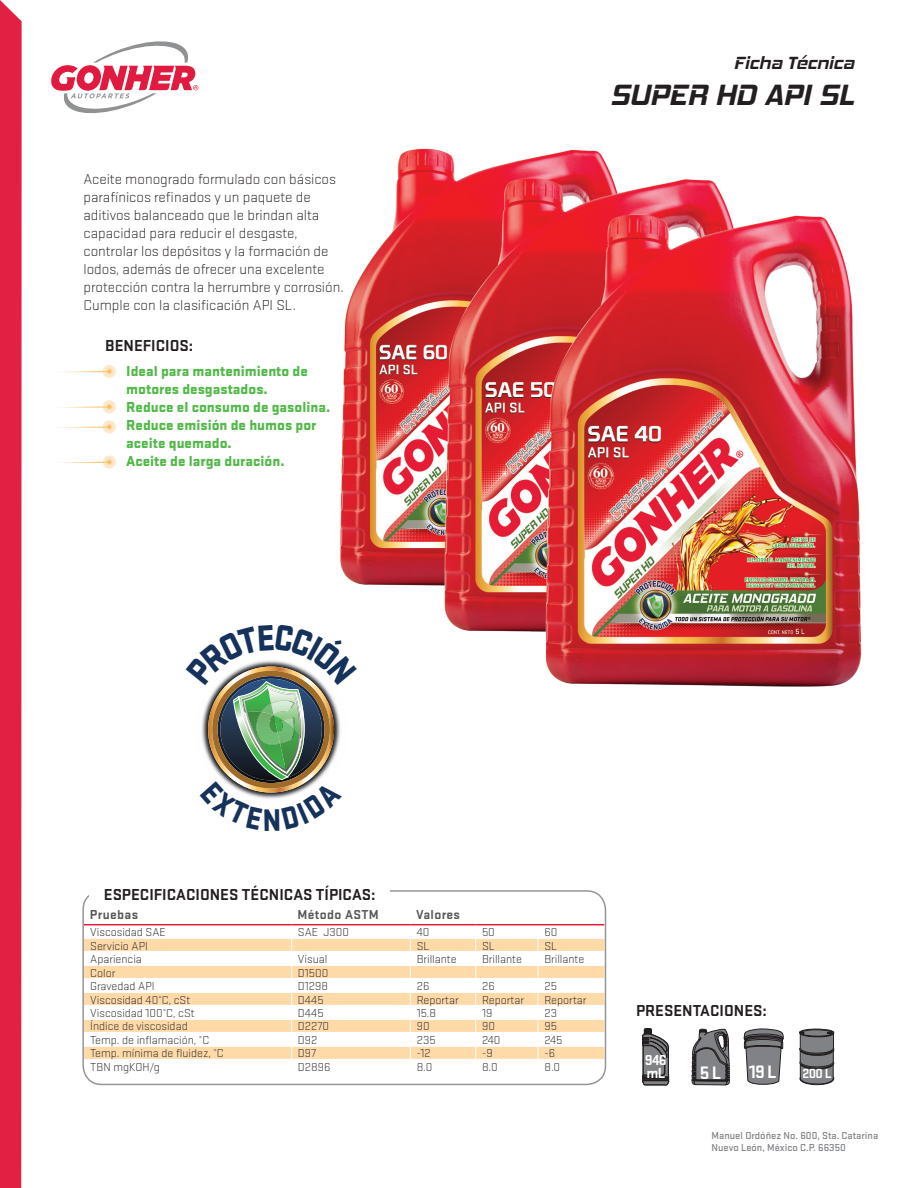
<style>
.page{position:relative;width:918px;height:1188px;background:#fff}
.page>*{position:absolute;margin:0;border:0;box-sizing:border-box;transform-origin:0 0}
.t1{font:italic 700 30px "Hemi Head Rg";color:#231f20}
.t2{font:700 18.75px "Stratum 2";color:#fff}
.t3{font:italic 700 18px "Hemi Head Rg";color:#231f20}
.t4{font:700 16.5px "Stratum 2";color:#231f20}
.t5{font:300 15px/18px "Stratum 2";color:#231f20}
.t6{font:900 15px/18px "Stratum 2";color:#51b948}
.t7{font:700 15px/13.5px "Stratum 2";color:#fff}
.t8{font:700 13.8px "Stratum 2";color:#fff}
.t9{font:700 13.5px "Stratum 2";letter-spacing:.025em;color:#57585a}
.t10{font:300 12px "Stratum 2";color:#231f20}
.t11{font:500 10.5px/12.6px "Stratum 2";color:#808285}
</style>
<div class="page">
<div style="left:0;top:0;width:22px;height:1188px;background:#e22043"></div>
<svg style="left:51px;top:41px;width:147px;height:73px"></svg>
<svg style="left:60px;top:365px;width:56px;height:13px"></svg>
<svg style="left:59px;top:400px;width:57px;height:13px"></svg>
<svg style="left:59px;top:420px;width:57px;height:13px"></svg>
<svg style="left:59px;top:456px;width:57px;height:13px"></svg>
<svg style="left:85px;top:925px;width:518px;height:148px"></svg>
<svg style="left:85px;top:939px;width:518px;height:120px;fill:#fedaa9"></svg>
<svg style="left:291px;top:925px;width:1px;height:148px"></svg>
<svg style="left:410px;top:925px;width:1px;height:148px"></svg>
<svg style="left:475px;top:925px;width:1px;height:148px"></svg>
<svg style="left:538px;top:925px;width:1px;height:148px"></svg>
<hr style="left:84px;top:937px;width:208px;height:2px;background:#fff">
<hr style="left:292px;top:937px;width:118px;height:2px;background:#fff">
<hr style="left:410px;top:937px;width:66px;height:2px;background:#fff">
<hr style="left:476px;top:937px;width:62px;height:2px;background:#fff">
<hr style="left:538px;top:937px;width:66px;height:2px;background:#fff">
<hr style="left:84px;top:951px;width:208px;height:1px;background:#fff">
<hr style="left:292px;top:951px;width:118px;height:1px;background:#fff">
<hr style="left:410px;top:951px;width:66px;height:1px;background:#fff">
<hr style="left:476px;top:951px;width:62px;height:1px;background:#fff">
<hr style="left:538px;top:951px;width:66px;height:1px;background:#fff">
<hr style="left:84px;top:964px;width:208px;height:2px;background:#fff">
<hr style="left:292px;top:964px;width:118px;height:2px;background:#fff">
<hr style="left:410px;top:964px;width:66px;height:2px;background:#fff">
<hr style="left:476px;top:964px;width:62px;height:2px;background:#fff">
<hr style="left:538px;top:964px;width:66px;height:2px;background:#fff">
<hr style="left:84px;top:978px;width:208px;height:1px;background:#fff">
<hr style="left:292px;top:978px;width:118px;height:1px;background:#fff">
<hr style="left:410px;top:978px;width:66px;height:1px;background:#fff">
<hr style="left:476px;top:978px;width:62px;height:1px;background:#fff">
<hr style="left:538px;top:978px;width:66px;height:1px;background:#fff">
<hr style="left:84px;top:991px;width:208px;height:2px;background:#fff">
<hr style="left:292px;top:991px;width:118px;height:2px;background:#fff">
<hr style="left:410px;top:991px;width:66px;height:2px;background:#fff">
<hr style="left:476px;top:991px;width:62px;height:2px;background:#fff">
<hr style="left:538px;top:991px;width:66px;height:2px;background:#fff">
<hr style="left:84px;top:1005px;width:208px;height:1px;background:#fff">
<hr style="left:292px;top:1005px;width:118px;height:1px;background:#fff">
<hr style="left:410px;top:1005px;width:66px;height:1px;background:#fff">
<hr style="left:476px;top:1005px;width:62px;height:1px;background:#fff">
<hr style="left:538px;top:1005px;width:66px;height:1px;background:#fff">
<hr style="left:84px;top:1018px;width:208px;height:2px;background:#fff">
<hr style="left:292px;top:1018px;width:118px;height:2px;background:#fff">
<hr style="left:410px;top:1018px;width:66px;height:2px;background:#fff">
<hr style="left:476px;top:1018px;width:62px;height:2px;background:#fff">
<hr style="left:538px;top:1018px;width:66px;height:2px;background:#fff">
<hr style="left:84px;top:1032px;width:208px;height:1px;background:#fff">
<hr style="left:292px;top:1032px;width:118px;height:1px;background:#fff">
<hr style="left:410px;top:1032px;width:66px;height:1px;background:#fff">
<hr style="left:476px;top:1032px;width:62px;height:1px;background:#fff">
<hr style="left:538px;top:1032px;width:66px;height:1px;background:#fff">
<hr style="left:84px;top:1045px;width:208px;height:2px;background:#fff">
<hr style="left:292px;top:1045px;width:118px;height:2px;background:#fff">
<hr style="left:410px;top:1045px;width:66px;height:2px;background:#fff">
<hr style="left:476px;top:1045px;width:62px;height:2px;background:#fff">
<hr style="left:538px;top:1045px;width:66px;height:2px;background:#fff">
<hr style="left:84px;top:1059px;width:208px;height:1px;background:#fff">
<hr style="left:292px;top:1059px;width:118px;height:1px;background:#fff">
<hr style="left:410px;top:1059px;width:66px;height:1px;background:#fff">
<hr style="left:476px;top:1059px;width:62px;height:1px;background:#fff">
<hr style="left:538px;top:1059px;width:66px;height:1px;background:#fff">
<hr style="left:84px;top:924px;width:208px;height:1px;background:#e51836">
<hr style="left:292px;top:924px;width:118px;height:1px;background:#e51836">
<hr style="left:410px;top:924px;width:66px;height:1px;background:#e51836">
<hr style="left:476px;top:924px;width:62px;height:1px;background:#e51836">
<hr style="left:538px;top:924px;width:66px;height:1px;background:#e51836">
<div style="left:82px;top:890px;width:524px;height:195px;border:2px solid #939598;border-radius:19px"></div>
<div style="left:89px;top:887px;width:301px;height:19px;background:#fff"></div>
<svg style="left:692px;top:1029px;width:38px;height:57px;background:#727274"></svg>
<svg style="left:799px;top:1029px;width:36px;height:56px;background:#737376"></svg>
<svg style="left:642px;top:1028px;width:27px;height:57px;background:#6f6e70"></svg>
<svg style="left:744px;top:1029px;width:40px;height:56px;background:#7f8082"></svg>
<img style="left:340px;top:148px;width:268px;height:438px">
<img style="left:413px;top:167px;width:312px;height:465px">
<img style="left:512px;top:203px;width:350px;height:484px">
<svg style="left:201px;top:578px;width:161px;height:221px"></svg>
<p class="t5" style="left:83px;top:170px;width:262px">Aceite monogrado formulado con básicos parafínicos refinados y un paquete de aditivos balanceado que le brindan alta capacidad para reducir el desgaste, controlar los depósitos y la formación de lodos, además de ofrecer una excelente protección contra la herrumbre y corrosión.<br>Cumple con la clasificación API SL.</p>
<h3 class="t4" style="left:105px;top:334px;width:89px">BENEFICIOS:</h3>
<p class="t6" style="left:126px;top:362px;width:206px">Ideal para mantenimiento de motores desgastados.<br>Reduce el consumo de gasolina.<br>Reduce emisión de humos por aceite quemado.<br>Aceite de larga duración.</p>
<h3 class="t3" style="left:734px;top:52px;width:122px">Ficha Técnica</h3>
<h1 class="t1" style="left:610px;top:76px;width:246px">SUPER HD API SL</h1>
<h3 class="t4" style="left:104px;top:883px;width:273px">ESPECIFICACIONES TÉCNICAS TÍPICAS:</h3>
<p class="t9" style="left:90px;top:905px;width:50px">PRUEBAS</p>
<p class="t9" style="left:298px;top:905px;width:83px">MÉTODO ASTM</p>
<p class="t9" style="left:416px;top:905px;width:45px">VALORES</p>
<p class="t10" style="left:90px;top:925px;width:77px">Viscosidad SAE</p>
<p class="t10" style="left:298px;top:925px;width:53px">SAE J300</p>
<p class="t10" style="left:417px;top:925px;width:14px">40</p>
<p class="t10" style="left:482px;top:925px;width:14px">50</p>
<p class="t10" style="left:544px;top:925px;width:14px">60</p>
<p class="t10" style="left:90px;top:938px;width:59px">Servicio API</p>
<p class="t10" style="left:417px;top:938px;width:14px">SL</p>
<p class="t10" style="left:482px;top:938px;width:14px">SL</p>
<p class="t10" style="left:544px;top:938px;width:14px">SL</p>
<p class="t10" style="left:90px;top:952px;width:53px">Apariencia</p>
<p class="t10" style="left:298px;top:952px;width:31px">Visual</p>
<p class="t10" style="left:417px;top:952px;width:41px">Brillante</p>
<p class="t10" style="left:482px;top:952px;width:41px">Brillante</p>
<p class="t10" style="left:544px;top:952px;width:41px">Brillante</p>
<p class="t10" style="left:90px;top:965px;width:27px">Color</p>
<p class="t10" style="left:298px;top:965px;width:32px">D1500</p>
<p class="t10" style="left:90px;top:979px;width:66px">Gravedad API</p>
<p class="t10" style="left:298px;top:979px;width:32px">D1298</p>
<p class="t10" style="left:417px;top:979px;width:14px">26</p>
<p class="t10" style="left:482px;top:979px;width:14px">26</p>
<p class="t10" style="left:544px;top:979px;width:14px">25</p>
<p class="t10" style="left:90px;top:992px;width:101px">Viscosidad 40°C, cSt</p>
<p class="t10" style="left:298px;top:992px;width:27px">D445</p>
<p class="t10" style="left:417px;top:992px;width:44px">Reportar</p>
<p class="t10" style="left:482px;top:992px;width:44px">Reportar</p>
<p class="t10" style="left:544px;top:992px;width:44px">Reportar</p>
<p class="t10" style="left:90px;top:1006px;width:106px">Viscosidad 100°C, cSt</p>
<p class="t10" style="left:298px;top:1006px;width:27px">D445</p>
<p class="t10" style="left:417px;top:1006px;width:21px">15.8</p>
<p class="t10" style="left:482px;top:1006px;width:12px">19</p>
<p class="t10" style="left:544px;top:1006px;width:14px">23</p>
<p class="t10" style="left:90px;top:1019px;width:99px">Índice de viscosidad</p>
<p class="t10" style="left:298px;top:1019px;width:33px">D2270</p>
<p class="t10" style="left:417px;top:1019px;width:14px">90</p>
<p class="t10" style="left:482px;top:1019px;width:14px">90</p>
<p class="t10" style="left:544px;top:1019px;width:14px">95</p>
<p class="t10" style="left:90px;top:1033px;width:121px">Temp. de inflamación, °C</p>
<p class="t10" style="left:298px;top:1033px;width:21px">D92</p>
<p class="t10" style="left:417px;top:1033px;width:20px">235</p>
<p class="t10" style="left:482px;top:1033px;width:20px">240</p>
<p class="t10" style="left:544px;top:1033px;width:20px">245</p>
<p class="t10" style="left:90px;top:1046px;width:135px">Temp. mínima de fluidez, °C</p>
<p class="t10" style="left:298px;top:1046px;width:20px">D97</p>
<p class="t10" style="left:417px;top:1046px;width:16px">-12</p>
<p class="t10" style="left:482px;top:1046px;width:12px">-9</p>
<p class="t10" style="left:544px;top:1046px;width:12px">-6</p>
<p class="t10" style="left:90px;top:1060px;width:71px">TBN mgKOH/g</p>
<p class="t10" style="left:298px;top:1060px;width:34px">D2896</p>
<p class="t10" style="left:417px;top:1060px;width:17px">8.0</p>
<p class="t10" style="left:482px;top:1060px;width:17px">8.0</p>
<p class="t10" style="left:544px;top:1060px;width:17px">8.0</p>
<h3 class="t4" style="left:636px;top:999px;width:132px">PRESENTACIONES:</h3>
<p class="t7" style="left:645px;top:1052px;width:24px">946<br>ML</p>
<h2 class="t2" style="left:749px;top:1059px;width:29px">19 L</h2>
<h2 class="t2" style="left:700px;top:1060px;width:23px">5 L</h2>
<p class="t8" style="left:802px;top:1064px;width:31px">200 L</p>
<p class="t11" style="left:712px;top:1128px;width:168px">Manuel Ordóñez No. 600, Sta. Catarina<br>Nuevo León, México C.P. 66350</p>
</div>
